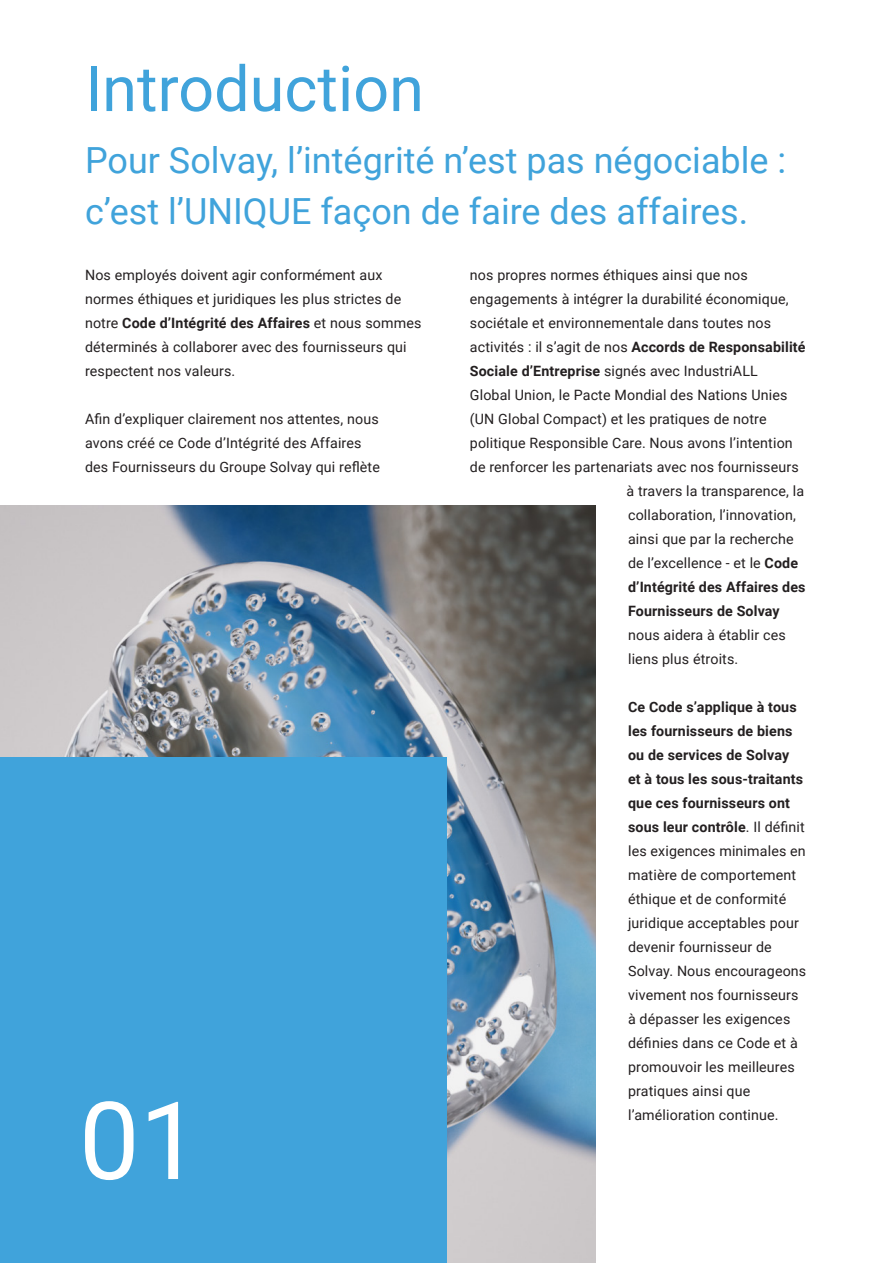
<style>
.page{position:relative;width:893px;height:1263px;background:#fff}
.page>*{position:absolute;margin:0;border:0;box-sizing:border-box;transform-origin:0 0}
.t1{font:63px "Roboto";color:#40a3db}
.t2{font:36px/51px "Roboto";color:#40a3db}
.t3{font:14.25px/24px "Roboto";letter-spacing:.01em;color:#231f20}
.t4{font:700 14.25px "Roboto";letter-spacing:.01em;color:#231f20}
.s1{font-weight:700}
</style>
<div class="page">
<img style="left:0;top:505px;width:595px;height:758px">
<div style="left:0;top:758px;width:446px;height:505px;background:#40a3db"></div>
<svg style="left:85px;top:1101px;width:93px;height:79px"></svg>
<p class="t1" style="left:85px;top:45px;width:340px">Introduction</p>
<p class="t2" style="left:85px;top:134px;width:703px">Pour Solvay, l’intégrité n’est pas négociable : c’est l’UNIQUE façon de faire des affaires.</p>
<p class="t3" style="left:85px;top:262px;width:338px">Nos employés doivent agir conformément aux normes éthiques et juridiques les plus strictes de notre <span class="s1">Code d’Intégrité des Affaires</span> et nous sommes déterminés à collaborer avec des fournisseurs qui respectent nos valeurs.</p>
<p class="t3" style="left:85px;top:406px;width:296px">Afin d’expliquer clairement nos attentes, nous avons créé ce Code d’Intégrité des Affaires des Fournisseurs du Groupe Solvay qui reflète</p>
<p class="t3" style="left:470px;top:262px;width:279px">nos propres normes éthiques ainsi que nos</p>
<p class="t3" style="left:470px;top:286px;width:320px">engagements à intégrer la durabilité économique,</p>
<p class="t3" style="left:470px;top:310px;width:303px">sociétale et environnementale dans toutes nos</p>
<p class="t3" style="left:470px;top:334px;width:337px">activités : il s’agit de nos <span class="s1">Accords de Responsabilité</span></p>
<p class="t3" style="left:470px;top:358px;width:289px"><span class="s1">Sociale d’Entreprise</span> signés avec IndustriALL</p>
<p class="t3" style="left:470px;top:382px;width:319px">Global Union, le Pacte Mondial des Nations Unies</p>
<p class="t3" style="left:470px;top:406px;width:298px">(UN Global Compact) et les pratiques de notre</p>
<p class="t3" style="left:470px;top:430px;width:324px">politique Responsible Care. Nous avons l’intention</p>
<p class="t3" style="left:470px;top:454px;width:330px">de renforcer les partenariats avec nos fournisseurs</p>
<p class="t3" style="left:627px;top:478px;width:179px">à travers la transparence, la</p>
<p class="t3" style="left:628px;top:502px;width:169px">collaboration, l’innovation,</p>
<p class="t3" style="left:628px;top:526px;width:167px">ainsi que par la recherche</p>
<p class="t3" style="left:628px;top:550px;width:172px">de l’excellence - et le <span class="s1">Code</span></p>
<p class="t4" style="left:628px;top:577px;width:179px">d’Intégrité des Affaires des</p>
<p class="t4" style="left:628px;top:601px;width:153px">Fournisseurs de Solvay</p>
<p class="t3" style="left:628px;top:622px;width:159px">nous aidera à établir ces</p>
<p class="t3" style="left:628px;top:646px;width:112px">liens plus étroits.</p>
<p class="t3" style="left:628px;top:694px;width:180px"><span class="s1">Ce Code s’applique à tous les fournisseurs de biens ou de services de Solvay<br>et à tous les sous-traitants que ces fournisseurs ont sous leur contrôle</span>. Il définit les exigences minimales en matière de comportement éthique et de conformité juridique acceptables pour devenir fournisseur de<br>Solvay. Nous encourageons vivement nos fournisseurs à dépasser les exigences définies dans ce Code et à promouvoir les meilleures pratiques ainsi que l’amélioration continue.</p>
</div>
